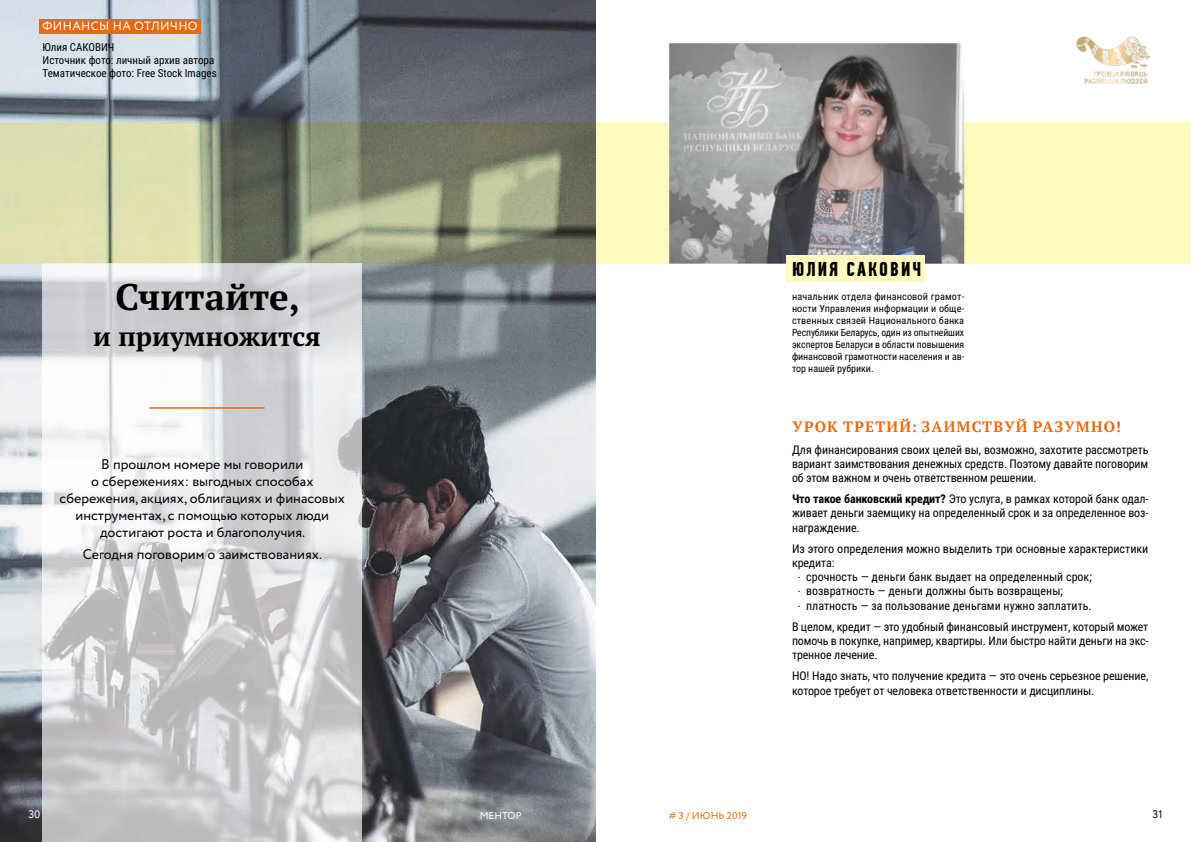
<style>
.page{position:relative;width:1191px;height:842px;background:#fff}
.page>*{position:absolute;margin:0;border:0;box-sizing:border-box;transform-origin:0 0}
.t1{font:700 37px "PT Serif Pro";color:#000}
.t2{font:700 27px "PT Serif Pro";color:#000}
.t3{font:700 20px "PF Din Text Comp Pro";letter-spacing:.1em;color:#000}
.t4{font:700 15px "PT Serif";letter-spacing:.08em;color:#eb690b}
.t5{font:14px/16.8px "Circe";color:#000;text-align:center}
.t6{font:12px/14.2px "Roboto Condensed";letter-spacing:-.01em;color:#000;text-align:justify}
.t7{font:12px "Circe";letter-spacing:.035em;color:#fff}
.t8{font:11px/13.2px "Roboto Condensed";color:#000}
.t9{font:11px "Circe";color:#fff}
.t10{font:11px "Circe";color:#000}
.t11{font:10px/12px "Roboto Condensed";letter-spacing:-.005em;color:#000;text-align:justify}
.t12{font:10px "Circe";letter-spacing:.005em;color:#eb690b}
.t13{font:10px "Circe";color:#fff}
.s1{font-weight:700}
.s2{font-family:"Circe"}
</style>
<div class="page">
<img style="left:0;top:0;width:595px;height:842px">
<svg style="left:43px;top:264px;width:319px;height:578px"></svg>
<hr style="left:149px;top:407px;width:116px;height:2px;background:#eb690b">
<div style="left:40px;top:19px;width:161px;height:14px;background:#eb690b"></div>
<svg style="left:0;top:122px;width:1191px;height:142px"></svg>
<img style="left:669px;top:43px;width:295px;height:221px">
<div style="left:786px;top:256px;width:139px;height:26px;background:#fff9bf"></div>
<img style="left:1076px;top:36px;width:75px;height:49px">
<p class="t7" style="left:42px;top:18px;width:157px">ФИНАНСЫ НА ОТЛИЧНО</p>
<p class="t8" style="left:43px;top:40px;width:176px">Юлия САКОВИЧ<br>Источник фото: личный архив автора<br>Тематическое фото: Free Stock Images</p>
<h1 class="t1" style="left:115px;top:272px;width:186px">Считайте,</h1>
<h2 class="t2" style="left:93px;top:318px;width:229px">и приумножится</h2>
<p class="t5" style="left:60px;top:457px;width:287px">В прошлом номере мы говорили<br>о сбережениях: выгодных способах сбережения, акциях, облигациях и финасовых инструментах, с помощью которых люди достигают роста и благополучия.</p>
<p class="t5" style="left:83px;top:546px;width:241px">Сегодня поговорим о заимствованиях.</p>
<h3 class="t3" style="left:792px;top:257px;width:131px">ЮЛИЯ САКОВИЧ</h3>
<p class="t11" style="left:792px;top:290px;width:174px">начальник отдела финансовой грамот&shy;ности Управления информации и обще&shy;ственных связей Национального банка Республики Беларусь, один из опытнейших экспертов Беларуси в области повышения финансовой грамотности населения и ав&shy;тор нашей рубрики.</p>
<p class="t4" style="left:792px;top:417px;width:330px">УРОК ТРЕТИЙ: ЗАИМСТВУЙ РАЗУМНО!</p>
<p class="t6" style="left:792px;top:442px;width:358px">Для финансирования своих целей вы, возможно, захотите рассмотреть вариант заимствования денежных средств. Поэтому давайте поговорим об этом важном и очень ответственном решении.</p>
<p class="t6" style="left:792px;top:491px;width:358px"><span class="s1">Что такое банковский кредит?</span> Это услуга, в рамках которой банк одал&shy;живает деньги заемщику на определенный срок и за определенное воз&shy;награждение.</p>
<p class="t6" style="left:792px;top:541px;width:358px">Из этого определения можно выделить три основные характеристики</p>
<p class="t6" style="left:792px;top:555px;width:44px">кредита:</p>
<p class="t6" style="left:797px;top:569px;width:296px"><span class="s2">·</span> срочность — деньги банк выдает на определенный срок;</p>
<p class="t6" style="left:797px;top:583px;width:267px"><span class="s2">·</span> возвратность — деньги должны быть возвращены;</p>
<p class="t6" style="left:797px;top:598px;width:295px"><span class="s2">·</span> платность — за пользование деньгами нужно заплатить.</p>
<p class="t6" style="left:792px;top:619px;width:358px">В целом, кредит — это удобный финансовый инструмент, который может помочь в покупке, например, квартиры. Или быстро найти деньги на экс&shy;тренное лечение.</p>
<p class="t6" style="left:792px;top:669px;width:358px">НО! Надо знать, что получение кредита — это очень серьезное решение, которое требует от человека ответственности и дисциплины.</p>
<p class="t9" style="left:28px;top:807px;width:14px">30</p>
<p class="t13" style="left:480px;top:809px;width:44px">МЕНТОР</p>
<p class="t12" style="left:669px;top:809px;width:79px"># 3 / ИЮНЬ 2019</p>
<p class="t10" style="left:1152px;top:807px;width:12px">31</p>
</div>
